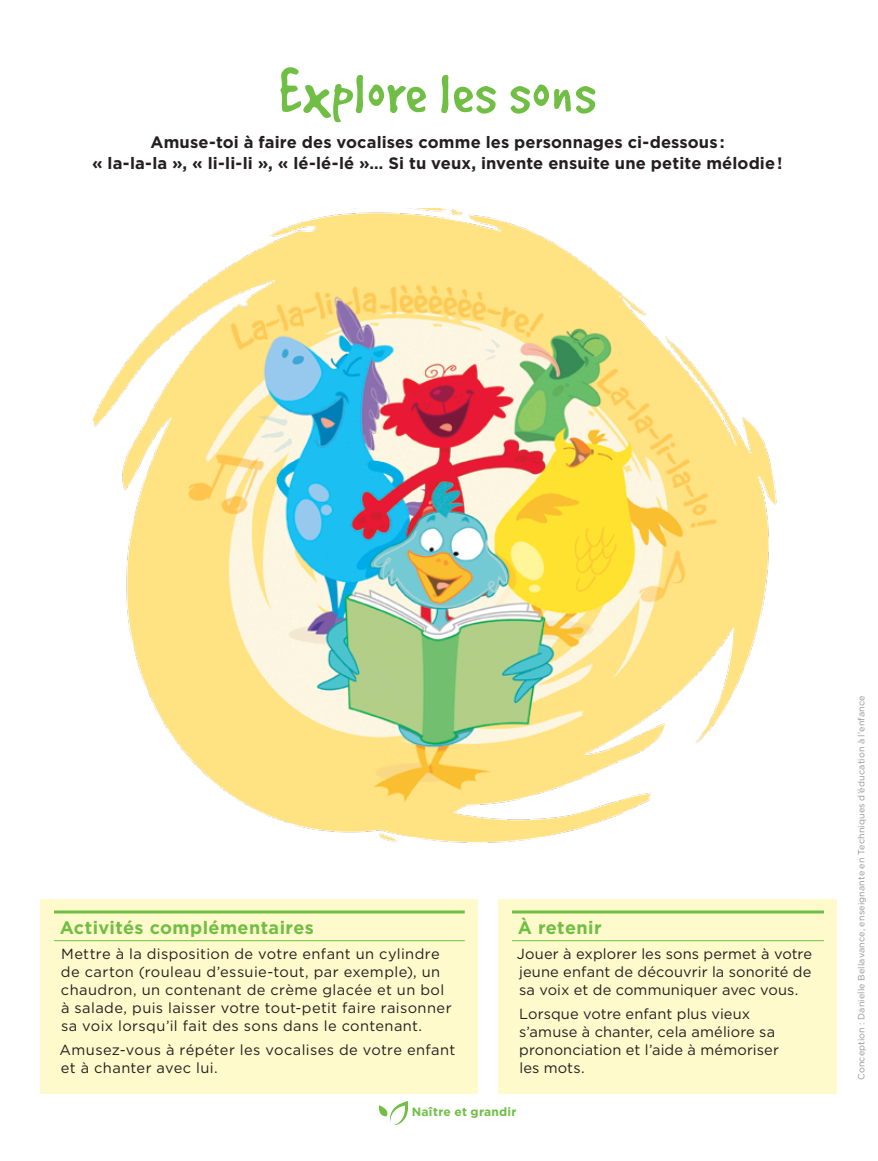
<style>
.page{position:relative;width:878px;height:1161px;background:#fff}
.page>*{position:absolute;margin:0;border:0;box-sizing:border-box;transform-origin:0 0}
.titre_de_page{font:60px "Good Dog";letter-spacing:.025em;color:#70be44}
.sous-sou-titre_à{font:700 18px "Gotham";letter-spacing:.025em;color:#70be44}
.instructions{font:700 16.5px/21px "Gotham";letter-spacing:.005em;color:#231f20;text-align:center}
.t1{font:14.7px/18px "Gotham";letter-spacing:.02em;color:#231f20}
.t2{font:700 12px "Gotham";letter-spacing:.02em;color:#70be44}
.t3{font:9px "Gotham";letter-spacing:.015em;color:#939498}
.s1{font-size:78px}
</style>
<div class="page">
<svg style="left:378px;top:1101px;width:31px;height:25px"></svg>
<div style="left:498px;top:899px;width:339px;height:195px;background:#fffacb"></div>
<svg style="left:512px;top:910px;width:311px;height:4px"></svg>
<hr style="left:512px;top:940px;width:311px;height:1px;background:#70be44">
<div style="left:40px;top:899px;width:438px;height:195px;background:#fffacb"></div>
<svg style="left:54px;top:910px;width:410px;height:4px;background:#93cc65"></svg>
<hr style="left:54px;top:940px;width:410px;height:1px;background:#70be44">
<img style="left:91px;top:209px;width:686px;height:634px">
<p class="titre_de_page" style="left:279px;top:63px;width:317px"><span class="s1">E</span>xplore les sons</p>
<p class="instructions" style="left:92px;top:131px;width:692px">Amuse-toi à faire des vocalises comme les personnages ci-dessous:<br>« la-la-la », « li-li-li », « lé-lé-lé »… Si tu veux, invente ensuite une petite mélodie!</p>
<p class="sous-sou-titre_à" style="left:60px;top:917px;width:255px">Activités complémentaires</p>
<p class="t1" style="left:61px;top:944px;width:392px">Mettre à la disposition de votre enfant un cylindre de carton (rouleau d’essuie-tout, par exemple), un chaudron, un contenant de crème glacée et un bol à salade, puis laisser votre tout-petit faire raisonner sa voix lorsqu’il fait des sons dans le contenant.</p>
<p class="t1" style="left:60px;top:1041px;width:397px">Amusez-vous à répéter les vocalises de votre enfant et à chanter avec lui.</p>
<p class="sous-sou-titre_à" style="left:517px;top:917px;width:85px">À retenir</p>
<p class="t1" style="left:517px;top:944px;width:296px;text-align:justify">Jouer à explorer les sons permet à votre jeune enfant de découvrir la sonorité de sa voix et de communiquer avec vous.</p>
<p class="t1" style="left:519px;top:1005px;width:261px">Lorsque votre enfant plus vieux s’amuse à chanter, cela améliore sa prononciation et l’aide à mémoriser les mots.</p>
<p class="t2" style="left:412px;top:1105px;width:106px">Naître et grandir</p>
<p class="t3" style="left:856px;top:1080px;width:386px;rotate:-90deg">Conception : Danielle Bellavance, enseignante en Techniques d’éducation à l’enfance</p>
</div>
